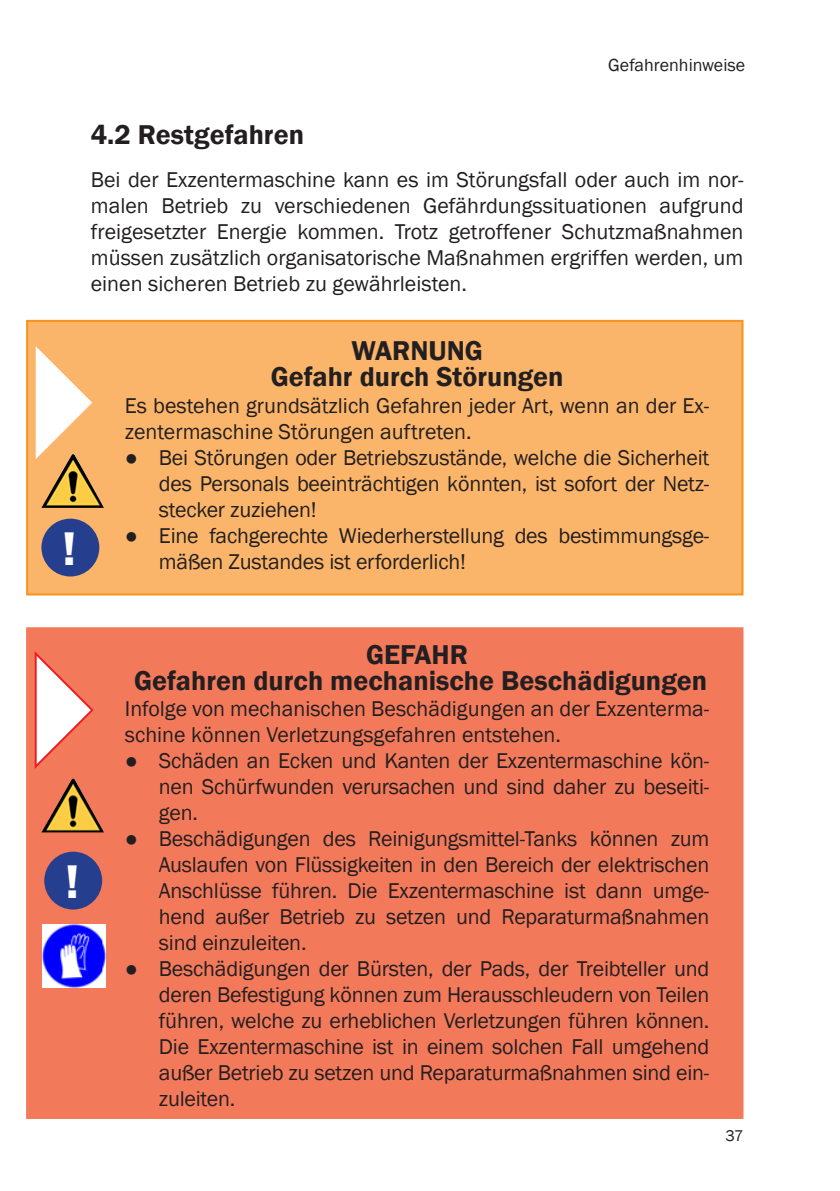
<style>
.page{position:relative;width:840px;height:1191px;background:#fff}
.page>*{position:absolute;margin:0;border:0;box-sizing:border-box;transform-origin:0 0}
.t1{font:600 48.6px "Franklin Gothic";color:#fff}
.Hinweis_Headline{font:600 28px/26px "Franklin Gothic";color:#231f20;text-align:center}
.Headline_Warnhinweis{font:600 28px "Franklin Gothic";color:#231f20}
.Hinweis_Bullets{font:22px/26px "Franklin Gothic";letter-spacing:-.01em;color:#231f20;text-align:justify}
.Hinweis_Intro{font:22px/26px "Franklin Gothic";color:#231f20}
.t2{font:18px "Franklin Gothic";color:#231f20}
.t3{font:16px "Franklin Gothic";color:#231f20}
</style>
<div class="page">
<div style="left:26px;top:320px;width:717px;height:275px;background:#fbb56a;border:2px solid #f7931d"></div>
<svg style="left:36px;top:346px;width:56px;height:113px"></svg>
<div style="left:26px;top:627px;width:717px;height:492px;background:#f3795b;border:2px solid #f3795b"></div>
<svg style="left:34px;top:651px;width:60px;height:118px"></svg>
<img style="left:41px;top:454px;width:63px;height:54px">
<img style="left:41px;top:779px;width:63px;height:53px">
<div style="left:41px;top:518px;width:58px;height:58px;background:#253f8e;border-radius:50%"></div>
<div style="left:44px;top:851px;width:58px;height:58px;background:#253f8e;border-radius:50%"></div>
<img style="left:43px;top:924px;width:62px;height:63px">
<p class="t2" style="left:608px;top:54px;width:138px">Gefahrenhinweise</p>
<p class="Headline_Warnhinweis" style="left:91px;top:118px;width:215px">4.2 Restgefahren</p>
<p class="Hinweis_Bullets" style="left:91px;top:167px;width:654px">Bei der Exzentermaschine kann es im Störungsfall oder auch im nor&shy;malen Betrieb zu verschiedenen Gefährdungssituationen aufgrund freigesetzter Energie kommen. Trotz getroffener Schutzmaßnahmen müssen zusätzlich organisatorische Maßnahmen ergriffen werden, um einen sicheren Betrieb zu gewährleisten.</p>
<p class="t1" style="left:62px;top:518px;width:16px">!</p>
<p class="Hinweis_Headline" style="left:270px;top:338px;width:294px">WARNUNG<br>Gefahr durch Störungen</p>
<p class="Hinweis_Intro" style="left:125px;top:392px;width:585px">Es bestehen grundsätzlich Gefahren jeder Art, wenn an der Ex&shy;zentermaschine Störungen auftreten.</p>
<p class="Hinweis_Bullets" style="left:159px;top:444px;width:551px;text-indent:-34px">● Bei Störungen oder Betriebszustände, welche die Sicherheit des Personals beeinträchtigen könnten, ist sofort der Netz&shy;stecker zuziehen!</p>
<p class="Hinweis_Bullets" style="left:159px;top:522px;width:551px;text-indent:-34px">● Eine fachgerechte Wiederherstellung des bestimmungsge&shy;mäßen Zustandes ist erforderlich!</p>
<p class="t1" style="left:65px;top:851px;width:16px">!</p>
<p class="Hinweis_Headline" style="left:134px;top:641px;width:574px">GEFAHR<br>Gefahren durch mechanische Beschädigungen</p>
<p class="Hinweis_Intro" style="left:125px;top:696px;width:585px">Infolge von mechanischen Beschädigungen an der Exzenterma&shy;schine können Verletzungsgefahren entstehen.</p>
<p class="Hinweis_Bullets" style="left:159px;top:748px;width:551px;text-indent:-34px">● Schäden an Ecken und Kanten der Exzentermaschine kön&shy;nen Schürfwunden verursachen und sind daher zu beseiti&shy;gen.</p>
<p class="Hinweis_Bullets" style="left:159px;top:826px;width:551px;text-indent:-34px">● Beschädigungen des Reinigungsmittel-Tanks können zum Auslaufen von Flüssigkeiten in den Bereich der elektrischen Anschlüsse führen. Die Exzentermaschine ist dann umge&shy;hend außer Betrieb zu setzen und Reparaturmaßnahmen sind einzuleiten.</p>
<p class="Hinweis_Bullets" style="left:159px;top:956px;width:551px;text-indent:-34px">● Beschädigungen der Bürsten, der Pads, der Treibteller und deren Befestigung können zum Herausschleudern von Teilen führen, welche zu erheblichen Verletzungen führen können.<br>Die Exzentermaschine ist in einem solchen Fall umgehend außer Betrieb zu setzen und Reparaturmaßnahmen sind ein&shy;zuleiten.</p>
<p class="t3" style="left:725px;top:1126px;width:19px">37</p>
</div>
